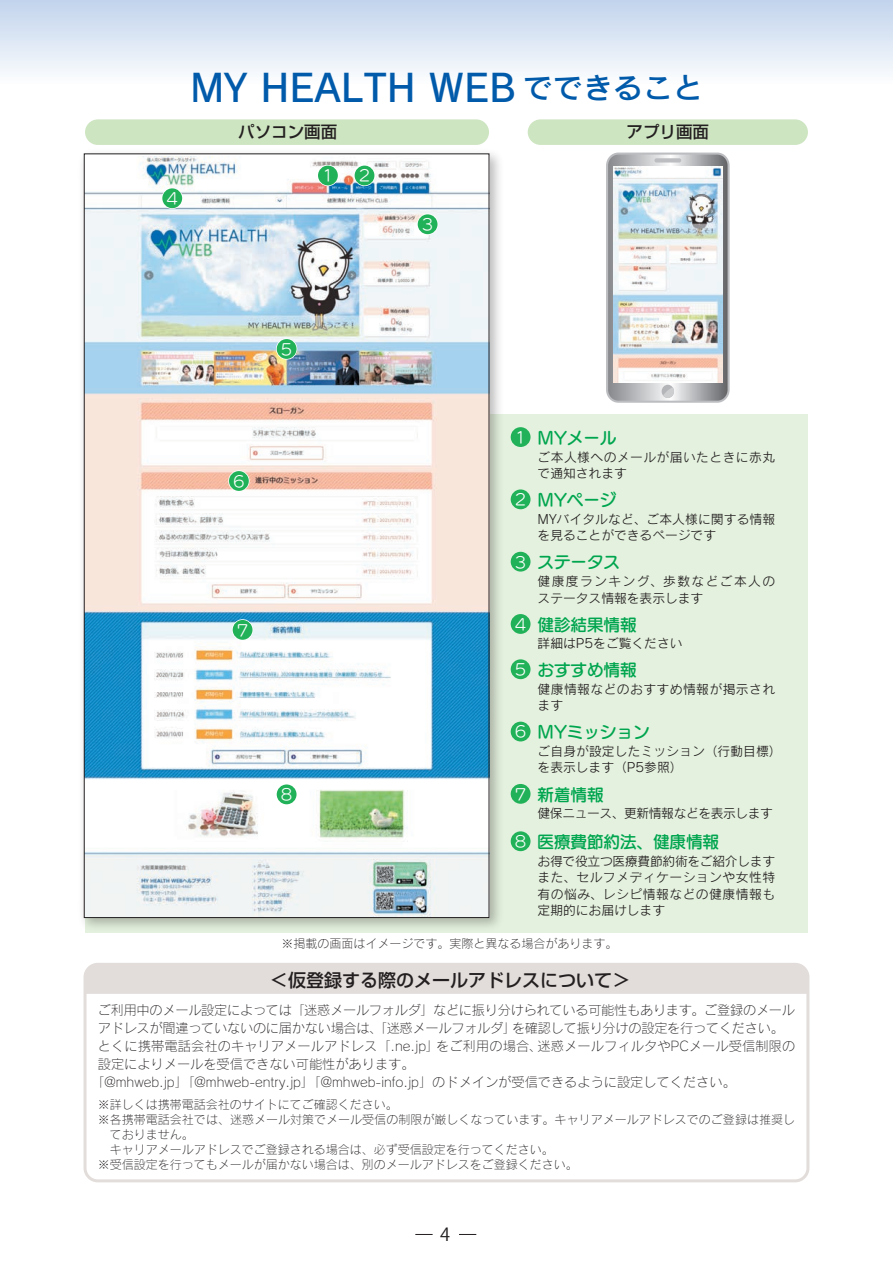
<style>
.page{position:relative;width:893px;height:1263px;background:#fff}
.page>*{position:absolute;margin:0;border:0;box-sizing:border-box;transform-origin:0 0}
.t1{font:37.5px "Rodin Pro DB";color:#015aaa}
.t2{font:30px "Rodin Pro DB";color:#015aaa}
.t3{font:500 18px "Shin Go Pro";color:#231f20}
.t4{font:18px "Koz Go Pro";color:#231f20}
.t5{font:16.5px "UD Marugo Large Pro DB";color:#00a54f}
.t6{font:500 16.5px "Shin Go Pro";color:#231f20}
.t7{font:15px "UD Marugo Large Pro M";color:#fff}
.t8{font:13.2px "Rodin Pro L";color:#231f20}
.t9{font:13.2px/18px "Rodin Pro L";letter-spacing:-.02em;color:#231f20}
.t10{font:12.75px/16.5px "Rodin Pro M";letter-spacing:.01em;color:#231f20}
.t11{font:12.75px/16.5px "Rodin Pro M";letter-spacing:.035em;color:#231f20}
.t12{font:12.75px/16.5px "Rodin Pro M";letter-spacing:.11em;color:#231f20}
.t13{font:12.75px "Rodin Pro M";letter-spacing:-.03em;color:#231f20}
.t14{font:12px "Rodin Pro L";color:#231f20}
</style>
<div class="page">
<div style="left:0;top:0;width:893px;height:85px;background:linear-gradient(to bottom,#c1d3ec,#fdfefe)"></div>
<svg style="left:415px;top:1234px;width:18px;height:1px"></svg>
<svg style="left:459px;top:1234px;width:17px;height:1px"></svg>
<div style="left:85px;top:414px;width:723px;height:518px;background:#e4f1de"></div>
<div style="left:84px;top:963px;width:725px;height:219px;border:3px solid #e2ddda;border-radius:13px"></div>
<div style="left:84px;top:963px;width:725px;height:32px;background:#e2ddda"></div>
<img style="left:82px;top:144px;width:424px;height:789px">
<img style="left:86px;top:156px;width:401px;height:760px">
<div style="left:85px;top:119px;width:404px;height:26px;background:#cde5c1;border-radius:13px"></div>
<div style="left:528px;top:119px;width:280px;height:26px;background:#cde5c1;border-radius:13px"></div>
<div style="left:606px;top:153px;width:124px;height:250px;border:2px solid #bcbdc0;border-radius:12px"></div>
<svg style="left:607px;top:154px;width:122px;height:248px;background:#a7a8ab"></svg>
<img style="left:613px;top:166px;width:109px;height:216px">
<div style="left:317px;top:165px;width:22px;height:21px;border:2px solid #fff;border-radius:50%"></div>
<div style="left:318px;top:166px;width:20px;height:19px;background:#21b259;border-radius:50%"></div>
<div style="left:354px;top:165px;width:21px;height:21px;border:2px solid #fff;border-radius:50%"></div>
<div style="left:355px;top:166px;width:19px;height:19px;background:#21b259;border-radius:50%"></div>
<div style="left:417px;top:214px;width:21px;height:21px;border:2px solid #fff;border-radius:50%"></div>
<div style="left:418px;top:214px;width:19px;height:20px;background:#21b259;border-radius:50%"></div>
<div style="left:162px;top:188px;width:21px;height:21px;border:2px solid #fff;border-radius:50%"></div>
<div style="left:162px;top:188px;width:20px;height:20px;background:#21b259;border-radius:50%"></div>
<div style="left:276px;top:338px;width:21px;height:22px;border:2px solid #fff;border-radius:50%"></div>
<div style="left:277px;top:339px;width:20px;height:20px;background:#21b259;border-radius:50%"></div>
<div style="left:228px;top:470px;width:22px;height:22px;border:2px solid #fff;border-radius:50%"></div>
<div style="left:229px;top:471px;width:20px;height:20px;background:#21b259;border-radius:50%"></div>
<div style="left:232px;top:619px;width:21px;height:21px;border:2px solid #fff;border-radius:50%"></div>
<div style="left:233px;top:620px;width:19px;height:20px;background:#21b259;border-radius:50%"></div>
<div style="left:276px;top:784px;width:21px;height:21px;border:2px solid #fff;border-radius:50%"></div>
<div style="left:277px;top:784px;width:20px;height:20px;background:#21b259;border-radius:50%"></div>
<div style="left:511px;top:427px;width:19px;height:20px;background:#21b259;border-radius:50%"></div>
<div style="left:511px;top:489px;width:19px;height:20px;background:#21b259;border-radius:50%"></div>
<div style="left:511px;top:552px;width:19px;height:20px;background:#21b259;border-radius:50%"></div>
<div style="left:511px;top:614px;width:19px;height:20px;background:#21b259;border-radius:50%"></div>
<div style="left:511px;top:659px;width:19px;height:20px;background:#21b259;border-radius:50%"></div>
<div style="left:511px;top:722px;width:19px;height:19px;background:#21b259;border-radius:50%"></div>
<div style="left:511px;top:784px;width:19px;height:20px;background:#21b259;border-radius:50%"></div>
<div style="left:511px;top:831px;width:19px;height:20px;background:#21b259;border-radius:50%"></div>
<p class="t7" style="left:167px;top:185px;width:12px">4</p>
<h1 class="t1" style="left:190px;top:63px;width:327px">MY HEALTH WEB</h1>
<h3 class="t6" style="left:238px;top:118px;width:100px">パソコン画面</h3>
<h2 class="t2" style="left:523px;top:68px;width:181px">でできること</h2>
<h3 class="t6" style="left:627px;top:118px;width:84px">アプリ画面</h3>
<p class="t7" style="left:323px;top:162px;width:12px">1</p>
<p class="t7" style="left:359px;top:162px;width:12px">2</p>
<p class="t7" style="left:422px;top:211px;width:12px">3</p>
<p class="t7" style="left:281px;top:336px;width:12px">5</p>
<p class="t7" style="left:233px;top:468px;width:13px">6</p>
<p class="t7" style="left:237px;top:617px;width:12px">7</p>
<p class="t7" style="left:281px;top:781px;width:12px">8</p>
<p class="t7" style="left:515px;top:424px;width:12px">1</p>
<h3 class="t5" style="left:538px;top:423px;width:80px">MYメール</h3>
<p class="t11" style="left:538px;top:448px;width:239px">ご本人様へのメールが届いたときに赤丸で通知されます</p>
<p class="t7" style="left:515px;top:486px;width:12px">2</p>
<h3 class="t5" style="left:538px;top:485px;width:80px">MYページ</h3>
<p class="t10" style="left:538px;top:510px;width:239px">MYバイタルなど、ご本人様に関する情報を見ることができるページです</p>
<p class="t7" style="left:515px;top:549px;width:12px">3</p>
<h3 class="t5" style="left:538px;top:548px;width:84px">ステータス</h3>
<p class="t12" style="left:538px;top:573px;width:239px">健康度ランキング、歩数などご本人のステータス情報を表示します</p>
<p class="t7" style="left:515px;top:611px;width:12px">4</p>
<h3 class="t5" style="left:538px;top:610px;width:100px">健診結果情報</h3>
<p class="t10" style="left:538px;top:635px;width:146px">詳細はP5をご覧ください</p>
<p class="t7" style="left:515px;top:656px;width:12px">5</p>
<h3 class="t5" style="left:538px;top:655px;width:100px">おすすめ情報</h3>
<p class="t11" style="left:538px;top:680px;width:239px">健康情報などのおすすめ情報が掲示されます</p>
<p class="t7" style="left:515px;top:718px;width:13px">6</p>
<h3 class="t5" style="left:538px;top:718px;width:113px">MYミッション</h3>
<p class="t10" style="left:538px;top:742px;width:245px">ご自身が設定したミッション（行動目標(を表示します（P5参照(</p>
<p class="t7" style="left:515px;top:781px;width:12px">7</p>
<h3 class="t5" style="left:538px;top:780px;width:67px">新着情報</h3>
<p class="t13" style="left:538px;top:805px;width:237px">健保ニュース、更新情報などを表示します</p>
<p class="t7" style="left:515px;top:828px;width:12px">8</p>
<h3 class="t5" style="left:538px;top:827px;width:183px">医療費節約法、健康情報</h3>
<p class="t10" style="left:538px;top:852px;width:239px;text-align:justify">お得で役立つ医療費節約術をご紹介しますまた、セルフメディケーションや女性特有の悩み、レシピ情報などの健康情報も定期的にお届けします</p>
<p class="t14" style="left:281px;top:936px;width:338px">※掲載の画面はイメージです。実際と異なる場合があります。</p>
<h3 class="t3" style="left:270px;top:965px;width:361px">＜仮登録する際のメールアドレスについて&lt;</h3>
<p class="t9" style="left:512px;top:1001px;width:285px;text-indent:-414px">ご利用中のメール設定によっては「迷惑メールフォルダ」などに振り分けられている可能性もあります。ご登録のメールを確認して振り分けの設定を行ってください。</p>
<p class="t9" style="left:98px;top:1019px;width:420px">アドレスが間違っていないのに届かない場合は、「迷惑メールフォルダ」</p>
<p class="t8" style="left:436px;top:1038px;width:107px">をご利用の場合、</p>
<p class="t8" style="left:537px;top:1038px;width:259px">迷惑メールフィルタやPCメール受信制限の</p>
<p class="t8" style="left:98px;top:1038px;width:343px">とくに携帯電話会社のキャリアメールアドレス「.ne j p. 」</p>
<p class="t8" style="left:98px;top:1056px;width:318px">設定によりメールを受信できない可能性があります。</p>
<p class="t8" style="left:91px;top:1074px;width:646px">「@mhweb j p. 」「@mhweb-entry j p. 」「@mhweb-info j p. 」のドメインが受信できるように設定してください。</p>
<p class="t14" style="left:98px;top:1097px;width:302px">※詳しくは携帯電話会社のサイトにてご確認ください。</p>
<p class="t14" style="left:98px;top:1112px;width:699px">※各携帯電話会社では、迷惑メール対策でメール受信の制限が厳しくなっています。キャリアメールアドレスでのご登録は推奨し</p>
<p class="t14" style="left:110px;top:1127px;width:85px">ておりません。</p>
<p class="t14" style="left:98px;top:1142px;width:458px">　キャリアメールアドレスでご登録される場合は、必ず受信設定を行ってください。</p>
<p class="t14" style="left:98px;top:1157px;width:482px">※受信設定を行ってもメールが届かない場合は、別のメールアドレスをご登録ください。</p>
<h3 class="t4" style="left:440px;top:1223px;width:11px">4</h3>
</div>
